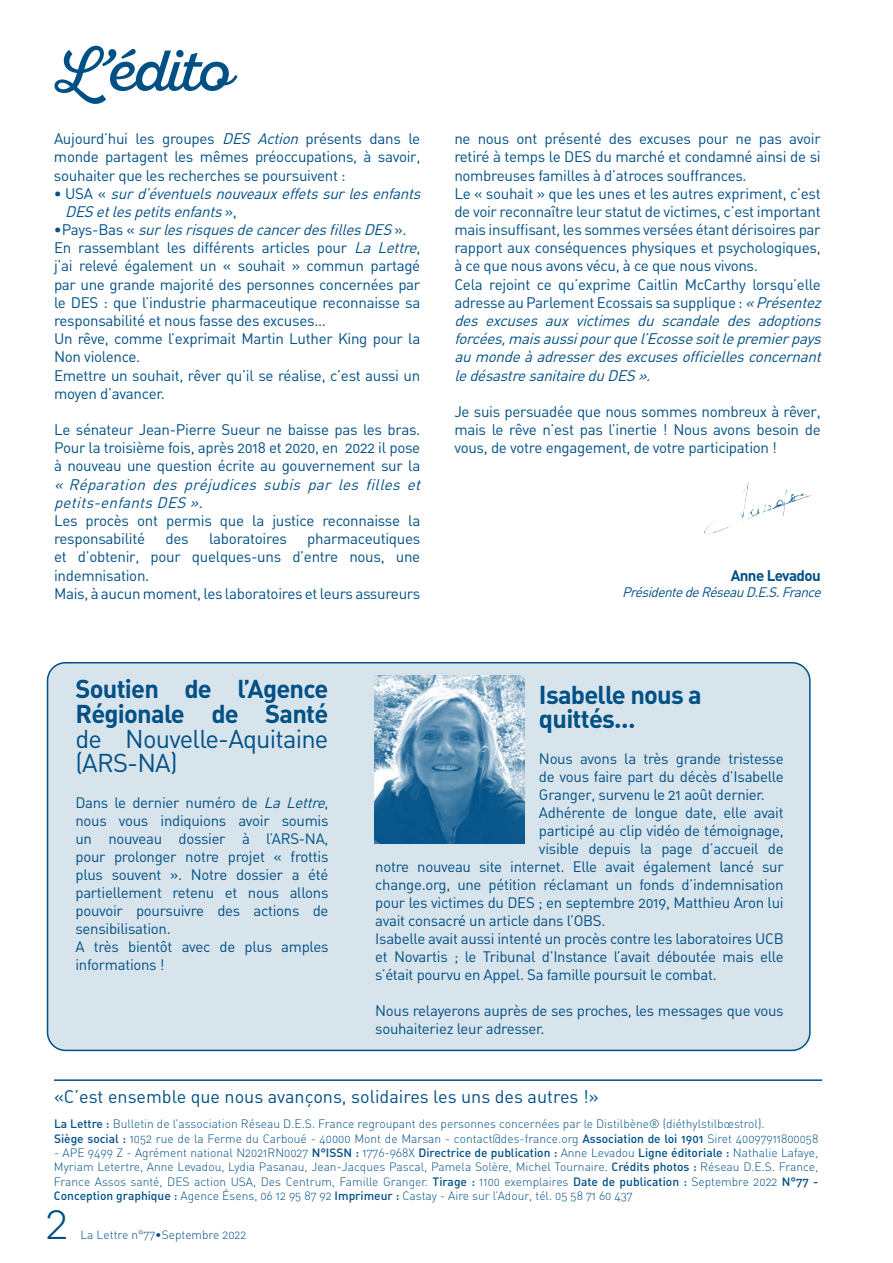
<style>
.page{position:relative;width:893px;height:1263px;background:#fff}
.page>*{position:absolute;margin:0;border:0;box-sizing:border-box;transform-origin:0 0}
.t1{font:57px "Sant Elia Script Alt";letter-spacing:-.04em;color:#005086}
.t2{font:46.5px "DIN Light Alternate";color:#005086}
.t3{font:25.5px/24.6px "DIN Bold Alternate";letter-spacing:-.03em;color:#005086}
.t4{font:25.5px/24.6px "DIN Regular Alternate";letter-spacing:-.03em;color:#005086}
.t5{font:18px "DIN Regular Alternate";color:#005086}
.t6{font:15.15px/18.1px "DIN Regular Alternate";letter-spacing:-.02em;color:#005086}
.t7{font:italic 15.15px/18.1px "DIN Regular Alternate";color:#005086}
.t8{font:15.15px "DIN Bold Alternate";letter-spacing:-.04em;color:#005086}
.t9{font:15px/18px "DIN Regular Alternate";letter-spacing:-.02em;color:#005086}
.t10{font:italic 13.65px "DIN Regular Alternate";color:#005086}
.t11{font:12px/14.4px "DIN Light Alternate";color:#005086}
.s1{font-style:italic}
.s2{font-style:normal}
.s3{font-family:"DIN Medium Alternate"}
</style>
<div class="page">
<hr style="left:54px;top:1079px;width:768px;height:2px;background:#005086">
<img style="left:704px;top:482px;width:107px;height:52px">
<div style="left:48px;top:663px;width:762px;height:387px;background:#d8e4ec;border-radius:18px"></div>
<div style="left:47px;top:662px;width:764px;height:389px;border:2px solid #005086;border-radius:18px"></div>
<img style="left:374px;top:675px;width:150px;height:168px">
<h1 class="t1" style="left:56px;top:37px;width:178px">L’édito</h1>
<p class="t6" style="left:54px;top:129px;width:368px;text-align:justify">Aujourd’hui les groupes <span class="s1">DES Action</span> présents dans le monde partagent les mêmes préoccupations, à savoir, souhaiter que les recherches se poursuivent :</p>
<p class="t7" style="left:65px;top:184px;width:361px;text-indent:-11px"><span class="s2">• U S A «</span> surd’éventuelsnouveauxeffetssurlesenfants<br>DESetlespetitsenfants<span class="s2">» ,</span></p>
<p class="t6" style="left:54px;top:220px;width:369px">• P a y s - B a s « <span class="s1">surlesrisquesdecancerdesfillesDES</span>» .<br>En rassemblant les différents articles pour <span class="s1">La Lettre</span>, j’ai relevé également un « souhait » commun partagé par une grande majorité des personnes concernées par le DES : que l’industrie pharmaceutique reconnaisse sa responsabilité et nous fasse des excuses...<br>Un rêve, comme l’exprimait Martin Luther King pour la Non violence.<br>Emettre un souhait, rêver qu’il se réalise, c’est aussi un moyen d’avancer.</p>
<p class="t6" style="left:54px;top:420px;width:368px;text-align:justify">Le sénateur Jean-Pierre Sueur ne baisse pas les bras.<br>Pour la troisième fois, après 2018 et 2020, en 2022 il pose à nouveau une question écrite au gouvernement sur la</p>
<p class="t7" style="left:54px;top:475px;width:372px">« Réparation des préjudices subis par les filles et petits-enfantsDES ».</p>
<p class="t6" style="left:54px;top:511px;width:368px">Les procès ont permis que la justice reconnaisse la responsabilité</p>
<p class="t6" style="left:54px;top:529px;width:368px;text-indent:253px">pharmaceutiques et d’obtenir, pour quelques-uns d’entre nous, une indemnisation.<br>Mais, à aucun moment, les laboratoires et leurs assureurs</p>
<p class="t6" style="left:166px;top:529px;width:25px">des</p>
<p class="t6" style="left:209px;top:529px;width:79px">laboratoires</p>
<p class="t6" style="left:454px;top:129px;width:372px">ne nous ont présenté des excuses pour ne pas avoir retiré à temps le DES du marché et condamné ainsi de si nombreuses familles à d’atroces souffrances.<br>Le « souhait » que les unes et les autres expriment, c’est de voir reconnaître leur statut de victimes, c’est important mais insuffisant, les sommes versées étant dérisoires par rapport aux conséquences physiques et psychologiques, à ce que nous avons vécu, à ce que nous vivons.<br>Cela rejoint ce qu’exprime Caitlin McCarthy lorsqu’elle adresse au Parlement Ecossais sa supplique : <span class="s1">«Présentez des excuses aux victimes du scandale des adoptions forcées,maisaussipourquel’Ecossesoitlepremierpays aumondeàadresserdesexcusesofficiellesconcernant ledésastresanitaireduDES».</span></p>
<p class="t6" style="left:454px;top:402px;width:368px;text-align:justify">Je suis persuadée que nous sommes nombreux à rêver, mais le rêve n’est pas l’inertie ! Nous avons besoin de vous, de votre engagement, de votre participation !</p>
<p class="t8" style="left:731px;top:565px;width:91px">Anne Levadou</p>
<p class="t10" style="left:622px;top:583px;width:204px">PrésidentedeRéseauD.E.S.France</p>
<h3 class="t3" style="left:75px;top:676px;width:254px">Soutien de l’Agence<br>Régionale de Santé</h3>
<h3 class="t4" style="left:75px;top:726px;width:254px">de Nouvelle-Aquitaine (ARS-NA)</h3>
<p class="t9" style="left:75px;top:794px;width:255px">Dans le dernier numéro de <span class="s1">La Lettre</span>, nous vous indiquions avoir soumis un nouveau dossier à l’ARS-NA, pour prolonger notre projet « frottis plus souvent ». Notre dossier a été partiellement retenu et nous allons pouvoir poursuivre des actions de sensibilisation.<br>A très bientôt avec de plus amples informations !</p>
<h3 class="t3" style="left:539px;top:681px;width:164px">Isabelle nous a quittés…</h3>
<p class="t9" style="left:539px;top:750px;width:246px">Nous avons la très grande tristesse</p>
<p class="t9" style="left:539px;top:768px;width:246px">de vous faire part du décès d’Isabelle</p>
<p class="t9" style="left:539px;top:786px;width:227px">Granger, survenu le 21 août dernier.</p>
<p class="t9" style="left:539px;top:804px;width:246px">Adhérente de longue date, elle avait</p>
<p class="t9" style="left:539px;top:822px;width:246px">participé au clip vidéo de témoignage,</p>
<p class="t9" style="left:539px;top:840px;width:246px">visible depuis la page d’accueil de</p>
<p class="t9" style="left:375px;top:858px;width:410px">notre nouveau site internet. Elle avait également lancé sur</p>
<p class="t9" style="left:375px;top:876px;width:410px">change.org, une pétition réclamant un fonds d’indemnisation</p>
<p class="t9" style="left:375px;top:894px;width:410px">pour les victimes du DES ; en septembre 2019, Matthieu Aron lui</p>
<p class="t9" style="left:375px;top:912px;width:232px">avait consacré un article dans l’OBS.</p>
<p class="t9" style="left:375px;top:930px;width:410px">Isabelle avait aussi intenté un procès contre les laboratoires UCB</p>
<p class="t9" style="left:375px;top:948px;width:410px">et Novartis ; le Tribunal d’Instance l’avait déboutée mais elle</p>
<p class="t9" style="left:375px;top:966px;width:343px">s’était pourvu en Appel. Sa famille poursuit le combat.</p>
<p class="t9" style="left:375px;top:1002px;width:410px">Nous relayerons auprès de ses proches, les messages que vous souhaiteriez leur adresser.</p>
<p class="t5" style="left:54px;top:1085px;width:546px">«C’est ensemble que nous avançons, solidaires les uns des autres !»</p>
<p class="t11" style="left:54px;top:1116px;width:766px"><span class="s3">La Lettre :</span> Bulletin de l’association Réseau D.E.S. France regroupant des personnes concernées par le Distilbène® (diéthylstilbœstrol).<br><span class="s3">Siège social :</span> 1052 rue de la Ferme du Carboué - 40000 Mont de Marsan - contact@des-france.org <span class="s3">Association de loi 1901</span> Siret 40097911800058</p>
<p class="t11" style="left:54px;top:1145px;width:766px;text-align:justify">- APE 9499 Z - Agrément national N2021RN0027 <span class="s3">N°ISSN :</span> 1776-968X <span class="s3">Directrice de publication :</span> Anne Levadou <span class="s3">Ligne éditoriale :</span> Nathalie Lafaye, Myriam Letertre, Anne Levadou, Lydia Pasanau, Jean-Jacques Pascal, Pamela Solère, Michel Tournaire. <span class="s3">Crédits photos :</span> Réseau D.E.S. France, France Assos santé, DES action USA, Des Centrum, Famille Granger. <span class="s3">Tirage :</span> 1100 exemplaires <span class="s3">Date de publication :</span> Septembre 2022 <span class="s3">N°77 - Conception graphique :</span> Agence Ésens, 06 12 95 87 92 <span class="s3">Imprimeur :</span> Castay - Aire sur l’Adour, tél. 05 58 71 60 437</p>
<h2 class="t2" style="left:46px;top:1193px;width:24px">2</h2>
<p class="t11" style="left:80px;top:1227px;width:167px">La Lettre n°77•Septembre 2022</p>
</div>
